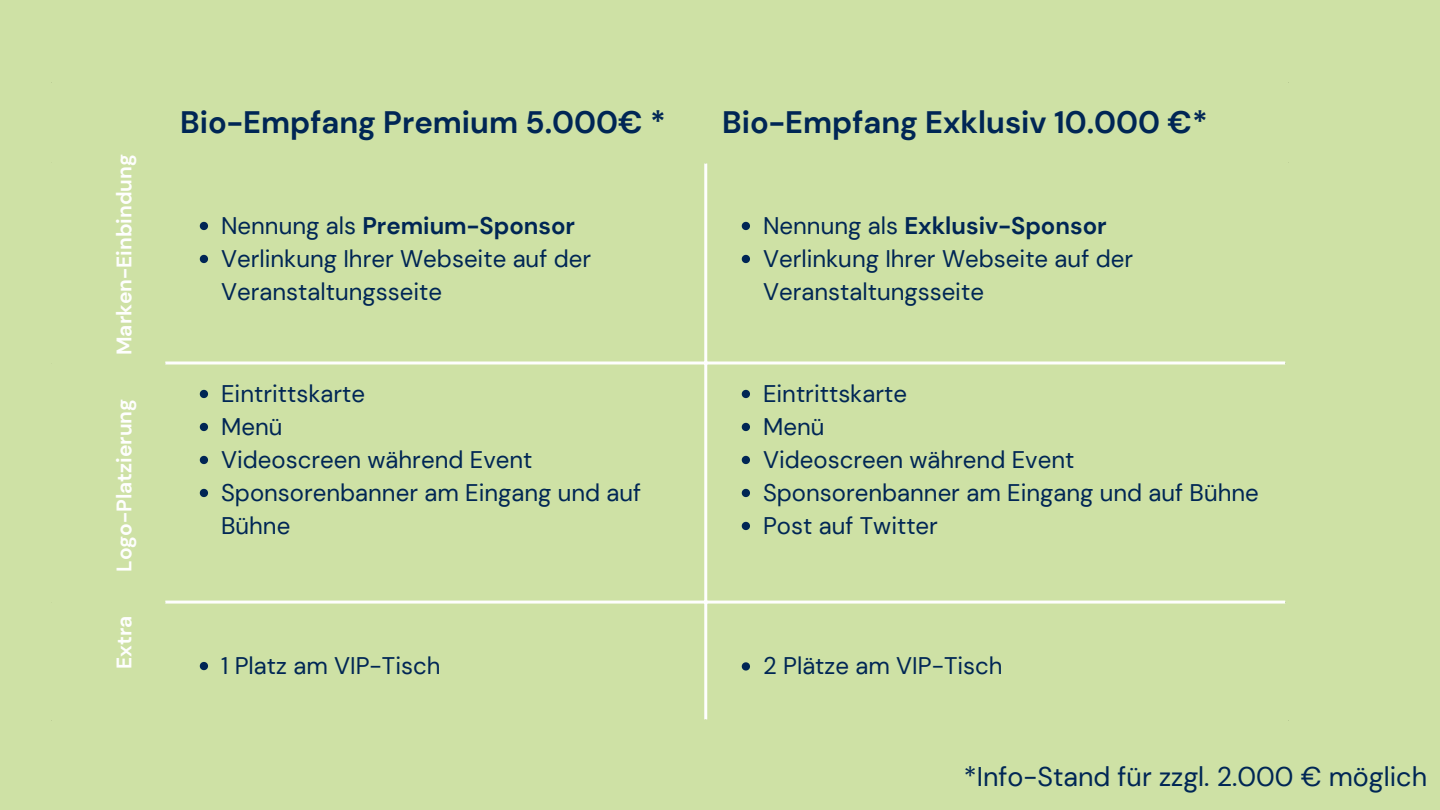
<style>
.page{position:relative;width:1440px;height:810px;background:#cee1a5}
.page>*{position:absolute;margin:0;border:0;box-sizing:border-box;transform-origin:0 0}
.t1{font:700 31px "DM Sans";color:#002655}
.t2{font:27px "DM Sans";color:#002655}
.t3{font:24px/33px "DM Sans";color:#002655}
.t4{font:700 24px "DM Sans";color:#002655}
.t5{font:700 21px "DM Sans";color:#fefefe}
.s1{font-weight:400}
</style>
<div class="page">
<svg style="left:200px;top:222px;width:8px;height:8px"></svg>
<svg style="left:200px;top:255px;width:8px;height:8px"></svg>
<svg style="left:742px;top:222px;width:8px;height:8px"></svg>
<svg style="left:742px;top:255px;width:8px;height:8px"></svg>
<svg style="left:200px;top:390px;width:8px;height:8px"></svg>
<svg style="left:200px;top:423px;width:8px;height:8px"></svg>
<svg style="left:200px;top:456px;width:8px;height:8px"></svg>
<svg style="left:200px;top:489px;width:8px;height:8px"></svg>
<svg style="left:742px;top:390px;width:8px;height:8px"></svg>
<svg style="left:742px;top:423px;width:8px;height:8px"></svg>
<svg style="left:742px;top:456px;width:8px;height:8px"></svg>
<svg style="left:742px;top:489px;width:8px;height:8px"></svg>
<svg style="left:742px;top:522px;width:8px;height:8px"></svg>
<svg style="left:200px;top:662px;width:8px;height:8px"></svg>
<svg style="left:742px;top:662px;width:8px;height:9px"></svg>
<hr style="left:704px;top:164px;width:3px;height:555px;background:#fefefe">
<hr style="left:165px;top:362px;width:1120px;height:2px;background:#fefefe">
<hr style="left:165px;top:601px;width:1120px;height:3px;background:#fefefe">
<p class="t5" style="left:111px;top:355px;width:203px;rotate:-90deg">Marken-Einbindung</p>
<p class="t5" style="left:111px;top:572px;width:175px;rotate:-90deg">Logo-Platzierung</p>
<p class="t5" style="left:111px;top:669px;width:55px;rotate:-90deg">Extra</p>
<p class="t1" style="left:180px;top:102px;width:487px">Bio-Empfang Premium 5.000€ *</p>
<p class="t1" style="left:722px;top:102px;width:487px">Bio-Empfang Exklusiv 10.000 €*</p>
<p class="t4" style="left:221px;top:210px;width:356px"><span class="s1">Nennung als</span> Premium-Sponsor</p>
<p class="t3" style="left:221px;top:242px;width:372px">Verlinkung Ihrer Webseite auf der<br>Veranstaltungsseite</p>
<p class="t3" style="left:221px;top:377px;width:145px">Eintrittskarte</p>
<p class="t3" style="left:221px;top:410px;width:63px">Menü</p>
<p class="t3" style="left:221px;top:443px;width:313px">Videoscreen während Event</p>
<p class="t3" style="left:221px;top:476px;width:422px">Sponsorenbanner am Eingang und auf<br>Bühne</p>
<p class="t4" style="left:763px;top:210px;width:345px"><span class="s1">Nennung als</span> Exklusiv-Sponsor</p>
<p class="t3" style="left:763px;top:242px;width:372px">Verlinkung Ihrer Webseite auf der<br>Veranstaltungsseite</p>
<p class="t3" style="left:763px;top:377px;width:145px">Eintrittskarte</p>
<p class="t3" style="left:763px;top:410px;width:63px">Menü</p>
<p class="t3" style="left:763px;top:443px;width:313px">Videoscreen während Event</p>
<p class="t3" style="left:763px;top:476px;width:497px">Sponsorenbanner am Eingang und auf Bühne</p>
<p class="t3" style="left:763px;top:509px;width:176px">Post auf Twitter</p>
<p class="t3" style="left:221px;top:649px;width:221px">1 Platz am VIP-Tisch</p>
<p class="t3" style="left:763px;top:650px;width:241px">2 Plätze am VIP-Tisch</p>
<h1 class="t2" style="left:964px;top:759px;width:465px">*Info-Stand für zzgl. 2.000 € möglich</h1>
</div>
